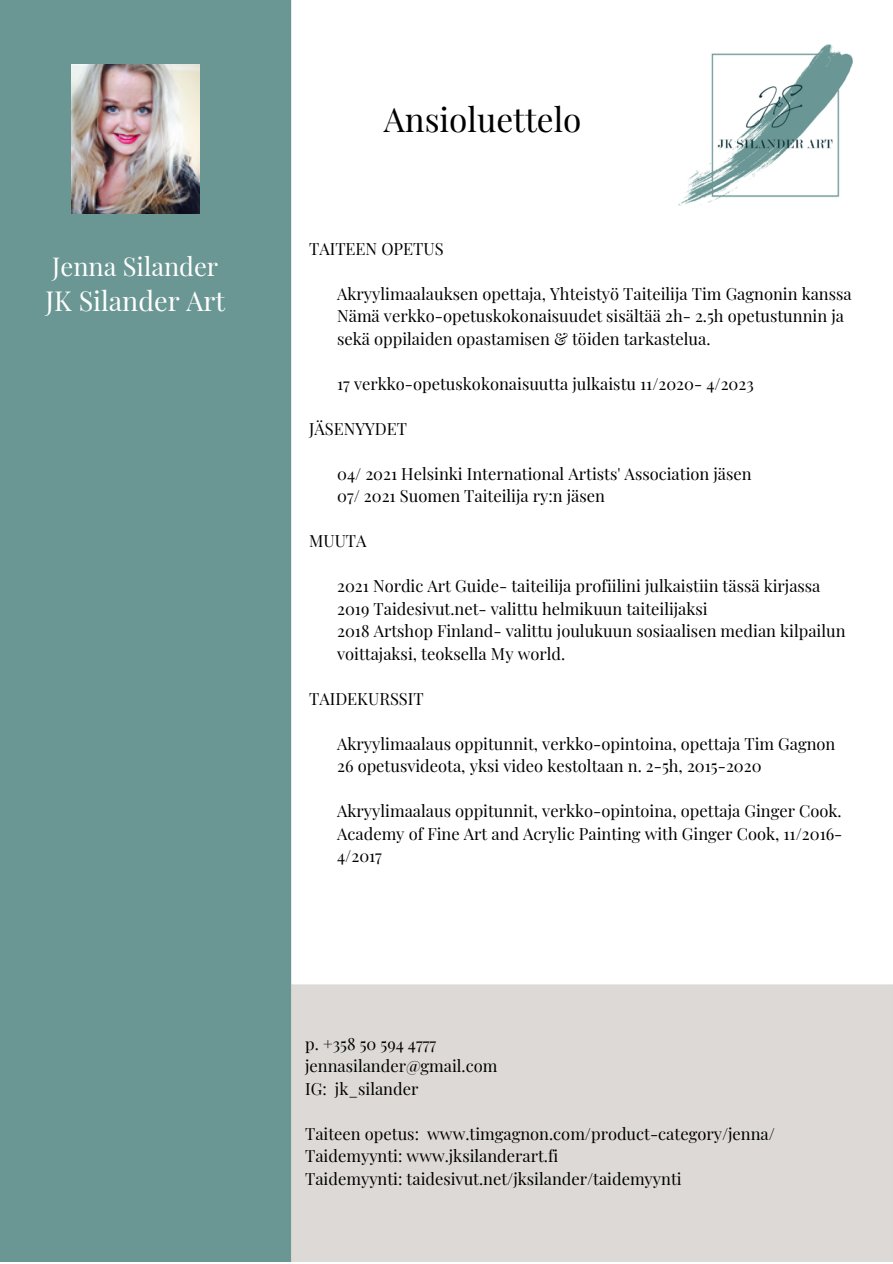
<style>
.page{position:relative;width:893px;height:1264px;background:#fff}
.page>*{position:absolute;margin:0;border:0;box-sizing:border-box;transform-origin:0 0}
.t1{font:33.3px "Playfair Display";color:#000}
.t2{font:27px "Playfair Display";color:#fff}
.t3{font:25.5px "Playfair Display";color:#fff}
.t4{font:16.5px/22.5px "Playfair Display";color:#000}
</style>
<div class="page">
<img style="left:0;top:0;width:892px;height:1261px">
<img style="left:71px;top:64px;width:128px;height:150px">
<p class="t3" style="left:52px;top:249px;width:168px">Jenna Silander</p>
<p class="t2" style="left:45px;top:282px;width:181px">JK Silander Art</p>
<p class="t1" style="left:384px;top:96px;width:199px">Ansioluettelo</p>
<p class="t4" style="left:309px;top:237px;width:136px">TAITEEN OPETUS</p>
<p class="t4" style="left:337px;top:282px;width:516px">Akryylimaalauksen opettaja, Yhteistyö Taiteilija Tim Gagnonin kanssa</p>
<p class="t4" style="left:337px;top:304px;width:508px">Nämä verkko-opetuskokonaisuudet sisältää 2h- 2.5h opetustunnin ja</p>
<p class="t4" style="left:337px;top:327px;width:375px">sekä oppilaiden opastamisen &amp; töiden tarkastelua.</p>
<p class="t4" style="left:337px;top:372px;width:418px">17 verkko-opetuskokonaisuutta julkaistu 11/2020- 4/2023</p>
<p class="t4" style="left:309px;top:417px;width:99px">JÄSENYYDET</p>
<p class="t4" style="left:337px;top:462px;width:416px">04/ 2021 Helsinki International Artists' Association jäsen</p>
<p class="t4" style="left:337px;top:484px;width:269px">07/ 2021 Suomen Taiteilija ry:n jäsen</p>
<p class="t4" style="left:309px;top:529px;width:59px">MUUTA</p>
<p class="t4" style="left:337px;top:574px;width:485px">2021 Nordic Art Guide- taiteilija profiilini julkaistiin tässä kirjassa</p>
<p class="t4" style="left:337px;top:596px;width:372px">2019 Taidesivut.net- valittu helmikuun taiteilijaksi</p>
<p class="t4" style="left:337px;top:619px;width:510px">2018 Artshop Finland- valittu joulukuun sosiaalisen median kilpailun voittajaksi, teoksella My world.</p>
<p class="t4" style="left:309px;top:686px;width:116px">TAIDEKURSSIT</p>
<p class="t4" style="left:337px;top:731px;width:499px">Akryylimaalaus oppitunnit, verkko-opintoina, opettaja Tim Gagnon</p>
<p class="t4" style="left:337px;top:754px;width:426px">26 opetusvideota, yksi video kestoltaan n. 2-5h, 2015-2020</p>
<p class="t4" style="left:337px;top:799px;width:507px;text-align:justify">Akryylimaalaus oppitunnit, verkko-opintoina, opettaja Ginger Cook.<br>Academy of Fine Art and Acrylic Painting with Ginger Cook, 11/2016- 4/2017</p>
<p class="t4" style="left:305px;top:1031px;width:132px">p. +358 50 594 4777</p>
<p class="t4" style="left:305px;top:1054px;width:194px">jennasilander@gmail.com</p>
<p class="t4" style="left:305px;top:1076px;width:115px">IG: jk_silander</p>
<p class="t4" style="left:305px;top:1121px;width:471px">Taiteen opetus: www.timgagnon.com/product-category/jenna/</p>
<p class="t4" style="left:305px;top:1144px;width:255px">Taidemyynti: www.jksilanderart.fi</p>
<p class="t4" style="left:305px;top:1166px;width:378px">Taidemyynti: taidesivut.net/jksilander/taidemyynti</p>
</div>
